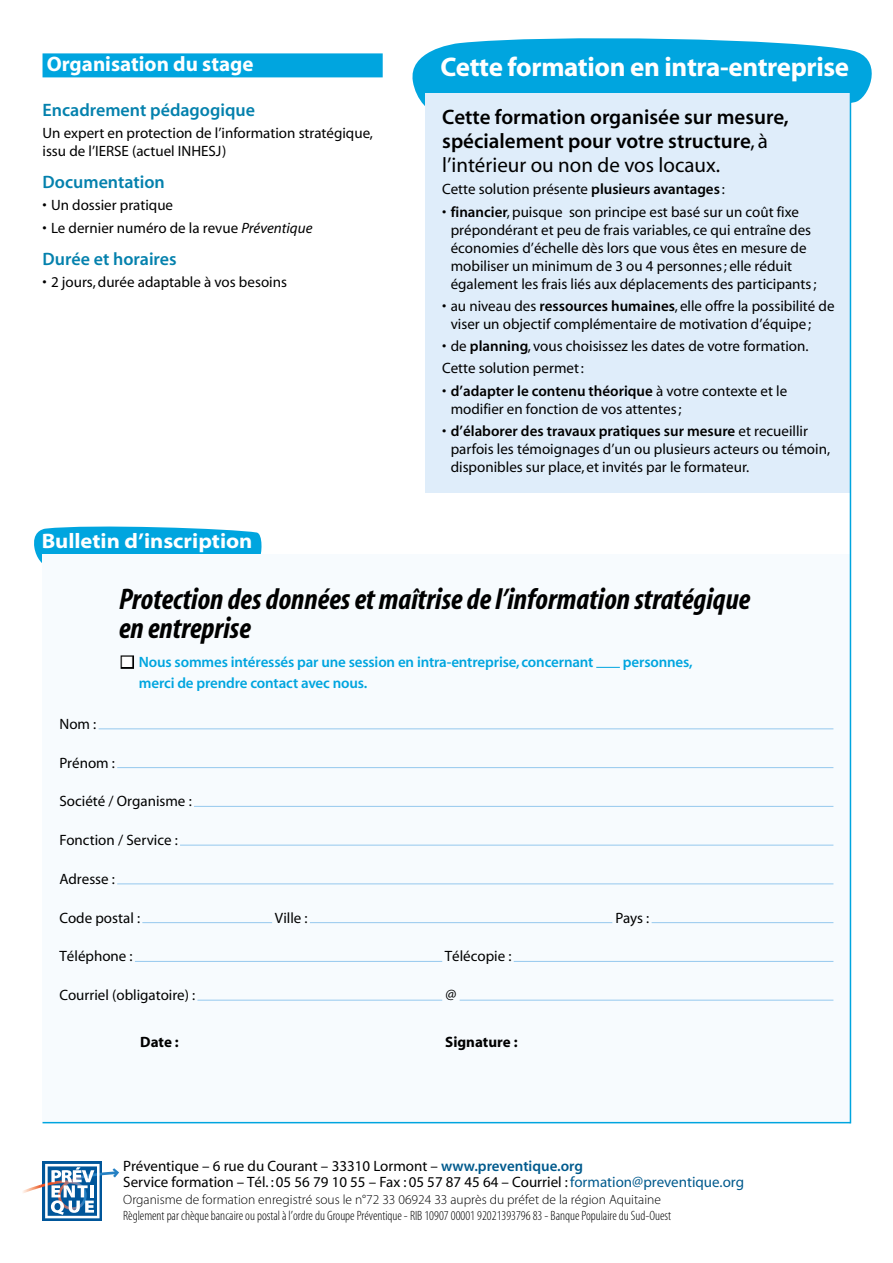
<style>
.page{position:relative;width:893px;height:1263px;background:#fff}
.page>*{position:absolute;margin:0;border:0;box-sizing:border-box;transform-origin:0 0}
.t1{font:30px/28.5px "Myriad MM It 700 300";color:#000}
.t2{font:27px "Myriad MM 700 600";letter-spacing:-.015em;color:#fff}
.t3{font:21px/24px "Myriad MM 565 600";color:#000}
.t4{font:21px "Myriad MM 400 600";color:#000}
.t5{font:21px "Myriad MM 700 700";color:#fff}
.t6{font:21px "Myriad MM 700 600";color:#fff}
.t7{font:18px "Myriad MM 565 600";color:#0481ad}
.t8{font:15px/18px "Myriad MM 400 600";color:#000}
.t9{font:15px "Myriad MM 565 600";letter-spacing:-.01em;color:#00a5df}
.t10{font:15px "Myriad MM 565 600";color:#000}
.t11{font:15px "Myriad MM 700 600";color:#000}
.t12{font:13.5px "Myriad MM 215 300";color:#000}
.t13{font:13.5px "Myriad MM 215 600";color:#000}
.s1{font-family:"Myriad MM 400 600"}
.s2{font-family:"Myriad MM 565 600"}
.s3{font-family:"Myriad MM It 400 600"}
.s4{color:#fff}
.s5{font-family:"Myriad MM 565 600";color:#005a8d}
.s6{color:#005a8d}
</style>
<div class="page">
<svg style="left:34px;top:526px;width:228px;height:37px;background:#18ade2"></svg>
<div style="left:43px;top:53px;width:340px;height:24px;background:#00a5df"></div>
<svg style="left:412px;top:38px;width:460px;height:96px;background:#23b1e3"></svg>
<div style="left:425px;top:94px;width:425px;height:399px;background:#dfedfa"></div>
<div style="left:43px;top:554px;width:807px;height:568px;background:#f7fbfe"></div>
<div style="left:43px;top:1161px;width:59px;height:60px;background:linear-gradient(to right,#095c9d,#085b9d)"></div>
<svg style="left:23px;top:1164px;width:96px;height:54px"></svg>
<hr style="left:43px;top:1122px;width:807px;height:1px;background:#00a5df">
<hr style="left:850px;top:81px;width:1px;height:1042px;background:#00a5df">
<hr style="left:99px;top:728px;width:734px;height:1px;background:#95c8ee">
<hr style="left:117px;top:767px;width:716px;height:1px;background:#95c8ee">
<hr style="left:194px;top:806px;width:639px;height:1px;background:#95c8ee">
<hr style="left:180px;top:845px;width:653px;height:1px;background:#95c8ee">
<hr style="left:117px;top:883px;width:716px;height:1px;background:#95c8ee">
<hr style="left:142px;top:922px;width:130px;height:1px;background:#95c8ee">
<hr style="left:310px;top:922px;width:302px;height:1px;background:#95c8ee">
<hr style="left:652px;top:922px;width:181px;height:1px;background:#95c8ee">
<hr style="left:135px;top:961px;width:307px;height:1px;background:#95c8ee">
<hr style="left:514px;top:961px;width:319px;height:1px;background:#95c8ee">
<hr style="left:197px;top:1000px;width:245px;height:1px;background:#95c8ee">
<hr style="left:460px;top:1000px;width:373px;height:1px;background:#95c8ee">
<svg style="left:596px;top:667px;width:24px;height:1px"></svg>
<div style="left:121px;top:655px;width:13px;height:14px;border:3px solid #000"></div>
<h3 class="t6" style="left:47px;top:54px;width:208px">Organisation du stage</h3>
<h2 class="t2" style="left:441px;top:53px;width:410px">Cette formation en intra-entreprise</h2>
<h3 class="t3" style="left:442px;top:106px;width:348px">Cette formation organisée sur mesure, spécialement pour votre structure<span class="s1">, à</span></h3>
<h3 class="t4" style="left:442px;top:155px;width:279px">l’intérieur ou non de vos locaux.</h3>
<p class="t8" style="left:442px;top:181px;width:284px">Cette solution présente <span class="s2">plusieurs avantages</span> :</p>
<p class="t8" style="left:451px;top:203px;width:367px;text-indent:-9px">• <span class="s2">financier</span>, puisque son principe est basé sur un coût fixe prépondérant et peu de frais variables, ce qui entraîne des économies d’échelle dès lors que vous êtes en mesure de mobiliser un minimum de 3 ou 4 personnes; elle réduit également les frais liés aux déplacements des participants;</p>
<p class="t8" style="left:451px;top:298px;width:385px;text-indent:-9px">• au niveau des <span class="s2">ressources humaines</span>, elle offre la possibilité de viser un objectif complémentaire de motivation d’équipe ;</p>
<p class="t8" style="left:442px;top:336px;width:368px;line-height:22.2px">• de <span class="s2">planning</span>, vous choisissez les dates de votre formation.<br>Cette solution permet:</p>
<p class="t10" style="left:442px;top:383px;width:346px"><span class="s1">•</span> d’adapter le contenu théorique <span class="s1">à votre contexte et le</span></p>
<p class="t8" style="left:451px;top:400px;width:232px">modifier en fonction de vos attentes;</p>
<p class="t10" style="left:442px;top:424px;width:367px"><span class="s1">•</span> d’élaborer des travaux pratiques sur mesure <span class="s1">et recueillir</span></p>
<p class="t8" style="left:451px;top:441px;width:381px">parfois les témoignages d’un ou plusieurs acteurs ou témoin, disponibles sur place, et invités par le formateur.</p>
<p class="t7" style="left:43px;top:101px;width:214px">Encadrement pédagogique</p>
<p class="t8" style="left:43px;top:125px;width:332px">Un expert en protection de l’information stratégique, issu de l’IERSE (actuel INHESJ)</p>
<p class="t7" style="left:43px;top:173px;width:124px">Documentation</p>
<p class="t8" style="left:43px;top:197px;width:132px">• Un dossier pratique</p>
<p class="t8" style="left:43px;top:219px;width:271px">• Le dernier numéro de la revue <span class="s3">Préventique</span></p>
<p class="t7" style="left:43px;top:250px;width:136px">Durée et horaires</p>
<p class="t8" style="left:43px;top:274px;width:246px">• 2 jours, durée adaptable à vos besoins</p>
<h3 class="t5" style="left:42px;top:531px;width:212px">Bulletin d’inscription</h3>
<h1 class="t1" style="left:119px;top:587px;width:633px">Protection des données et maîtrise de l’information stratégique en entreprise</h1>
<p class="t9" style="left:122px;top:655px;width:473px"><span class="s4">■</span> Nous sommes intéressés par une session en intra-entreprise, concernant</p>
<p class="t9" style="left:623px;top:655px;width:71px">personnes,</p>
<p class="t9" style="left:139px;top:676px;width:230px">merci de prendre contact avec nous.</p>
<p class="t8" style="left:60px;top:716px;width:38px">Nom :</p>
<p class="t8" style="left:60px;top:754px;width:57px">Prénom :</p>
<p class="t8" style="left:60px;top:793px;width:134px">Société / Organisme :</p>
<p class="t8" style="left:60px;top:832px;width:120px">Fonction / Service :</p>
<p class="t8" style="left:60px;top:870px;width:57px">Adresse :</p>
<p class="t8" style="left:60px;top:909px;width:82px">Code postal :</p>
<p class="t8" style="left:275px;top:909px;width:34px">Ville :</p>
<p class="t8" style="left:615px;top:909px;width:35px">Pays :</p>
<p class="t8" style="left:60px;top:948px;width:75px">Téléphone :</p>
<p class="t8" style="left:445px;top:948px;width:68px">Télécopie :</p>
<p class="t8" style="left:60px;top:987px;width:137px">Courriel (obligatoire) :</p>
<p class="t8" style="left:445px;top:987px;width:13px">@</p>
<p class="t11" style="left:140px;top:1035px;width:40px">Date :</p>
<p class="t11" style="left:445px;top:1035px;width:74px">Signature :</p>
<p class="t8" style="left:123px;top:1158px;width:622px;line-height:16.5px">Préventique – 6 rue du Courant – 33310 Lormont – <span class="s5">www.preventique.org<br></span>Service formation – Tél. : 05 56 79 10 55 – Fax : 05 57 87 45 64 – Courriel : <span class="s6">formation@preventique.org</span></p>
<p class="t13" style="left:123px;top:1193px;width:539px">Organisme de formation enregistré sous le n°72 33 06924 33 auprès du préfet de la région Aquitaine</p>
<p class="t12" style="left:123px;top:1209px;width:549px">Règlement par chèque bancaire ou postal à l’ordre du Groupe Préventique - RIB 10907 00001 92021393796 83 - Banque Populaire du Sud-Ouest</p>
</div>
